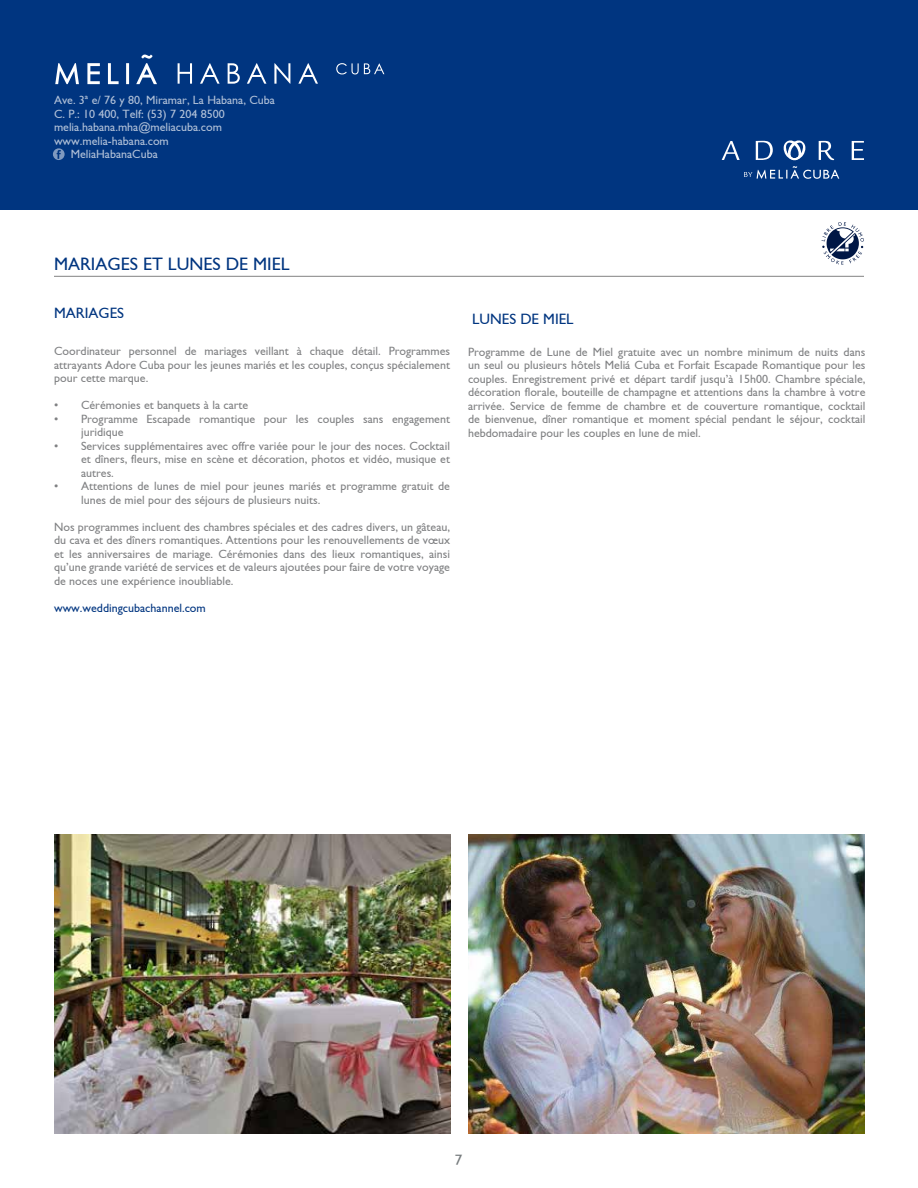
<style>
.page{position:relative;width:918px;height:1188px;background:#fff}
.page>*{position:absolute;margin:0;border:0;box-sizing:border-box;transform-origin:0 0}
.t1{font:18px "Gill Sans";color:#003580}
.t2{font:15px "Gill Sans";color:#003580}
.t3{font:15px "Gill Sans";color:#767b7d}
.t4{font:12px/13.5px "Gill Sans";color:#808183;text-align:justify}
.t5{font:12px "Gill Sans";color:#fff}
.t6{font:12px "Gill Sans";color:#003580}
</style>
<div class="page">
<div style="left:0;top:0;width:918px;height:210px;background:#003580"></div>
<svg style="left:178px;top:63px;width:14px;height:21px"></svg>
<svg style="left:200px;top:63px;width:20px;height:21px"></svg>
<svg style="left:228px;top:63px;width:12px;height:21px"></svg>
<svg style="left:247px;top:63px;width:19px;height:21px"></svg>
<svg style="left:274px;top:63px;width:16px;height:21px"></svg>
<svg style="left:298px;top:63px;width:20px;height:21px"></svg>
<svg style="left:55px;top:55px;width:102px;height:29px"></svg>
<svg style="left:336px;top:63px;width:48px;height:11px"></svg>
<svg style="left:53px;top:148px;width:12px;height:12px"></svg>
<img style="left:54px;top:835px;width:396px;height:299px">
<img style="left:468px;top:835px;width:396px;height:299px">
<svg style="left:852px;top:141px;width:12px;height:19px"></svg>
<svg style="left:722px;top:140px;width:117px;height:39px"></svg>
<hr style="left:54px;top:276px;width:810px;height:1px;background:#000">
<svg style="left:821px;top:222px;width:43px;height:43px"></svg>
<p class="t5" style="left:54px;top:93px;width:223px">Ave. 3ª e/ 76 y 80, Miramar, La Habana, Cuba</p>
<p class="t5" style="left:54px;top:107px;width:172px">C. P.: 10 400, Telf: (53) 7 204 8500</p>
<p class="t5" style="left:54px;top:120px;width:170px">melia.habana.mha@meliacuba.com</p>
<p class="t5" style="left:54px;top:134px;width:116px">www.melia-habana.com</p>
<p class="t5" style="left:71px;top:147px;width:89px">MeliaHabanaCuba</p>
<h1 class="t1" style="left:54px;top:254px;width:237px">MARIAGES ET LUNES DE MIEL</h1>
<p class="t2" style="left:54px;top:304px;width:72px">MARIAGES</p>
<p class="t4" style="left:54px;top:345px;width:397px">Coordinateur personnel de mariages veillant à chaque détail. Programmes attrayants Adore Cuba pour les jeunes mariés et les couples, conçus spécialement pour cette marque.</p>
<p class="t4" style="left:54px;top:399px;width:196px">• Cérémonies et banquets à la carte</p>
<p class="t4" style="left:81px;top:412px;width:370px;text-indent:-27px">• Programme Escapade romantique pour les couples sans engagement juridique</p>
<p class="t4" style="left:81px;top:439px;width:371px;text-indent:-27px">• Services supplémentaires avec offre variée pour le jour des noces. Cocktail et dîners, fleurs, mise en scène et décoration, photos et vidéo, musique et autres.</p>
<p class="t4" style="left:81px;top:480px;width:370px;text-indent:-27px">• Attentions de lunes de miel pour jeunes mariés et programme gratuit de lunes de miel pour des séjours de plusieurs nuits.</p>
<p class="t4" style="left:54px;top:520px;width:398px">Nos programmes incluent des chambres spéciales et des cadres divers, un gâteau, du cava et des dîners romantiques. Attentions pour les renouvellements de vœux et les anniversaires de mariage. Cérémonies dans des lieux romantiques, ainsi qu’une grande variété de services et de valeurs ajoutées pour faire de votre voyage de noces une expérience inoubliable.</p>
<p class="t6" style="left:54px;top:601px;width:153px">www.weddingcubachannel.com</p>
<p class="t2" style="left:472px;top:310px;width:103px">LUNES DE MIEL</p>
<p class="t4" style="left:468px;top:345px;width:399px">Programme de Lune de Miel gratuite avec un nombre minimum de nuits dans un seul ou plusieurs hôtels Meliá Cuba et Forfait Escapade Romantique pour les couples. Enregistrement privé et départ tardif jusqu’à 15h00. Chambre spéciale, décoration florale, bouteille de champagne et attentions dans la chambre à votre arrivée. Service de femme de chambre et de couverture romantique, cocktail de bienvenue, dîner romantique et moment spécial pendant le séjour, cocktail hebdomadaire pour les couples en lune de miel.</p>
<p class="t3" style="left:455px;top:1151px;width:9px">7</p>
</div>
